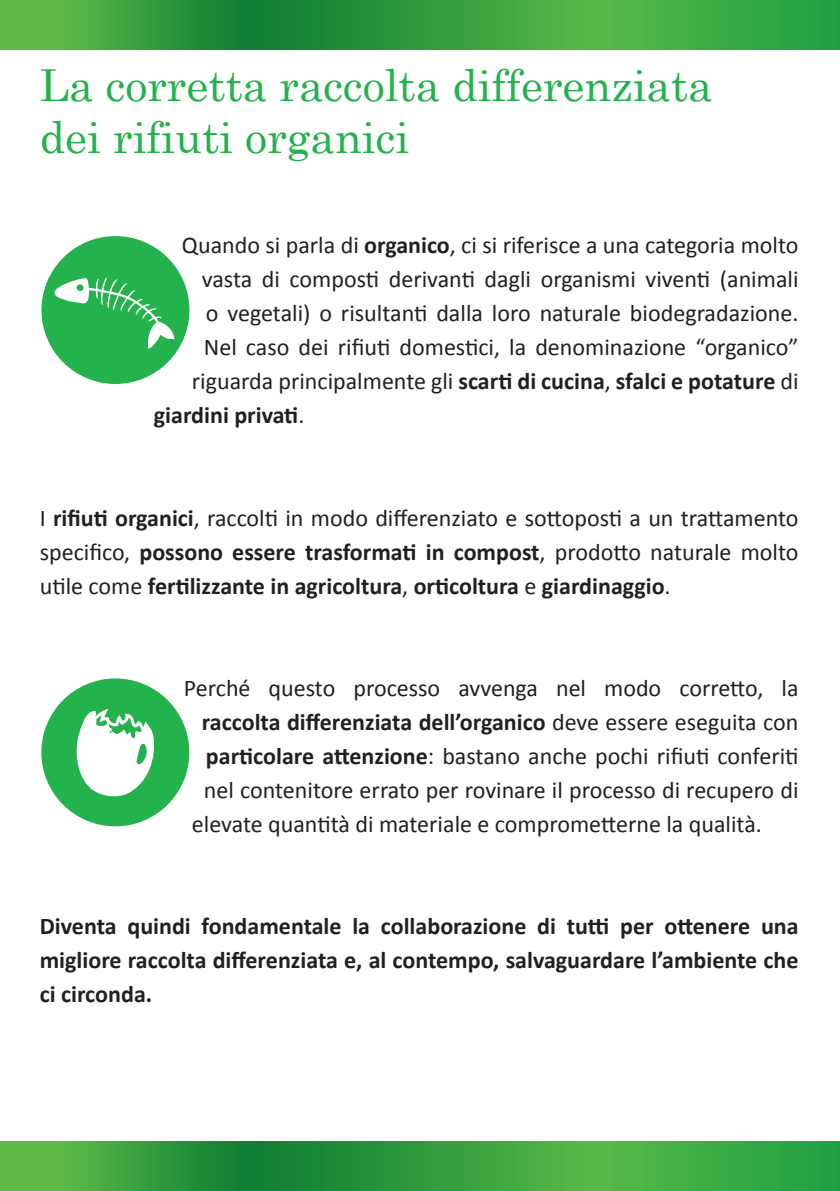
<style>
.page{position:relative;width:840px;height:1191px;background:#fff}
.page>*{position:absolute;margin:0;border:0;box-sizing:border-box;transform-origin:0 0}
.t1{font:44px/52.8px "Century Schoolbook";color:#23b24b}
.t2{font:24px/34px "Calibri";color:#231f20;text-align:justify}
.t3{font:700 24px/34px "Calibri";color:#231f20;text-align:justify}
.s1{font-weight:700}
.s2{font-weight:400}
</style>
<div class="page">
<svg style="left:0;top:0;width:839px;height:49px;background:#38a240"></svg>
<svg style="left:0;top:1142px;width:839px;height:49px;background:#38a240"></svg>
<div style="left:42px;top:237px;width:146px;height:146px;background:#23b24b;border-radius:50%"></div>
<svg style="left:54px;top:277px;width:121px;height:72px"></svg>
<div style="left:42px;top:679px;width:146px;height:146px;background:#23b24b;border-radius:50%"></div>
<svg style="left:76px;top:708px;width:78px;height:89px"></svg>
<h1 class="t1" style="left:40px;top:57px;width:674px">La corretta raccolta differenziata dei rifiuti organici</h1>
<p class="t2" style="left:182px;top:228px;width:617px">Quando si parla di <span class="s1">organico</span>, ci si riferisce a una categoria molto</p>
<p class="t2" style="left:202px;top:262px;width:597px">vasta di composti derivanti dagli organismi viventi (animali</p>
<p class="t2" style="left:206px;top:296px;width:593px">o vegetali) o risultanti dalla loro naturale biodegradazione.</p>
<p class="t2" style="left:204px;top:330px;width:595px">Nel caso dei rifiuti domestici, la denominazione “organico”</p>
<p class="t3" style="left:192px;top:364px;width:607px"><span class="s2">riguarda principalmente gli</span> scarti di cucina<span class="s2">,</span> sfalci e potature <span class="s2">di</span></p>
<p class="t3" style="left:154px;top:398px;width:152px">giardini privati<span class="s2">.</span></p>
<p class="t2" style="left:40px;top:500px;width:759px">I <span class="s1">rifiuti organici</span>, raccolti in modo differenziato e sottoposti a un trattamento specifico, <span class="s1">possono essere trasformati in compost</span>, prodotto naturale molto utile come <span class="s1">fertilizzante in agricoltura</span>, <span class="s1">orticoltura</span> e <span class="s1">giardinaggio</span>.</p>
<p class="t2" style="left:184px;top:670px;width:615px">Perché questo processo avvenga nel modo corretto, la</p>
<p class="t3" style="left:202px;top:704px;width:597px">raccolta differenziata dell’organico <span class="s2">deve essere eseguita con</span></p>
<p class="t2" style="left:206px;top:738px;width:593px"><span class="s1">particolare attenzione</span>: bastano anche pochi rifiuti conferiti</p>
<p class="t2" style="left:204px;top:772px;width:595px">nel contenitore errato per rovinare il processo di recupero di</p>
<p class="t2" style="left:192px;top:806px;width:571px">elevate quantità di materiale e comprometterne la qualità.</p>
<p class="t3" style="left:40px;top:908px;width:760px">Diventa quindi fondamentale la collaborazione di tutti per ottenere una migliore raccolta differenziata e, al contempo, salvaguardare l’ambiente che ci circonda.</p>
</div>
